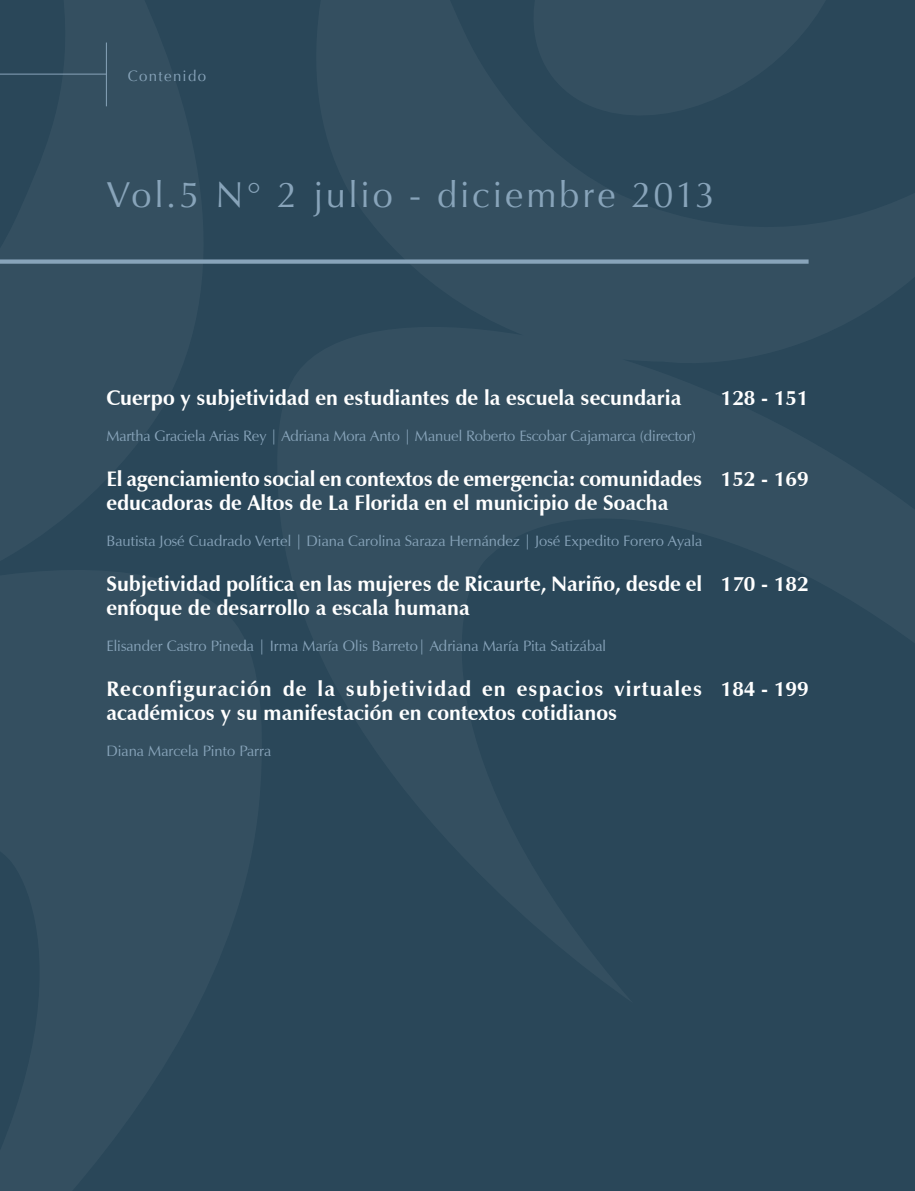
<style>
.page{position:relative;width:915px;height:1191px;background:#fff}
.page>*{position:absolute;margin:0;border:0;box-sizing:border-box;transform-origin:0 0}
.t1{font:36px "Optima";letter-spacing:.07em;color:#88a4ba}
.t2{font:700 21px/24px "Zapf Humanist 601 BT";color:#fff}
.t3{font:700 21px/24px "Zapf Humanist 601 BT";letter-spacing:.05em;color:#fff}
.t4{font:15px "Zapf Humanist 601 BT";color:#88a4ba}
.t5{font:15px "Optima";letter-spacing:.095em;color:#88a4ba}
</style>
<div class="page">
<div style="left:0;top:0;width:914px;height:1191px;background:#2a4759"></div>
<hr style="left:0;top:74px;width:106px;height:1px;background:#88a4ba">
<hr style="left:106px;top:43px;width:1px;height:63px;background:#88a4ba">
<div style="left:0;top:259px;width:808px;height:5px;background:#88a4ba"></div>
<p class="t5" style="left:128px;top:67px;width:80px">Contenido</p>
<h1 class="t1" style="left:106px;top:174px;width:610px">Vol.5 N° 2 julio - diciembre 2013</h1>
<p class="t2" style="left:106px;top:386px;width:576px">Cuerpo y subjetividad en estudiantes de la escuela secundaria</p>
<p class="t4" style="left:106px;top:426px;width:590px">Martha Graciela Arias Rey | Adriana Mora Anto | Manuel Roberto Escobar Cajamarca (director)</p>
<p class="t2" style="left:106px;top:467px;width:597px">El agenciamiento social en contextos de emergencia: comunidades educadoras de Altos de La Florida en el municipio de Soacha</p>
<p class="t4" style="left:106px;top:531px;width:597px">Bautista José Cuadrado Vertel | Diana Carolina Saraza Hernández | José Expedito Forero Ayala</p>
<p class="t2" style="left:106px;top:572px;width:597px">Subjetividad política en las mujeres de Ricaurte, Nariño, desde el enfoque de desarrollo a escala humana</p>
<p class="t4" style="left:106px;top:637px;width:501px">Elisander Castro Pineda | Irma María Olis Barreto| Adriana María Pita Satizábal</p>
<p class="t3" style="left:106px;top:677px;width:597px">Reconfiguración de la subjetividad en espacios virtuales académicos y su manifestación en contextos cotidianos</p>
<p class="t4" style="left:106px;top:742px;width:166px">Diana Marcela Pinto Parra</p>
<p class="t2" style="left:720px;top:386px;width:89px">128 - 151</p>
<p class="t2" style="left:720px;top:467px;width:89px">152 - 169</p>
<p class="t2" style="left:720px;top:572px;width:89px">170 - 182</p>
<p class="t2" style="left:720px;top:677px;width:89px">184 - 199</p>
</div>
